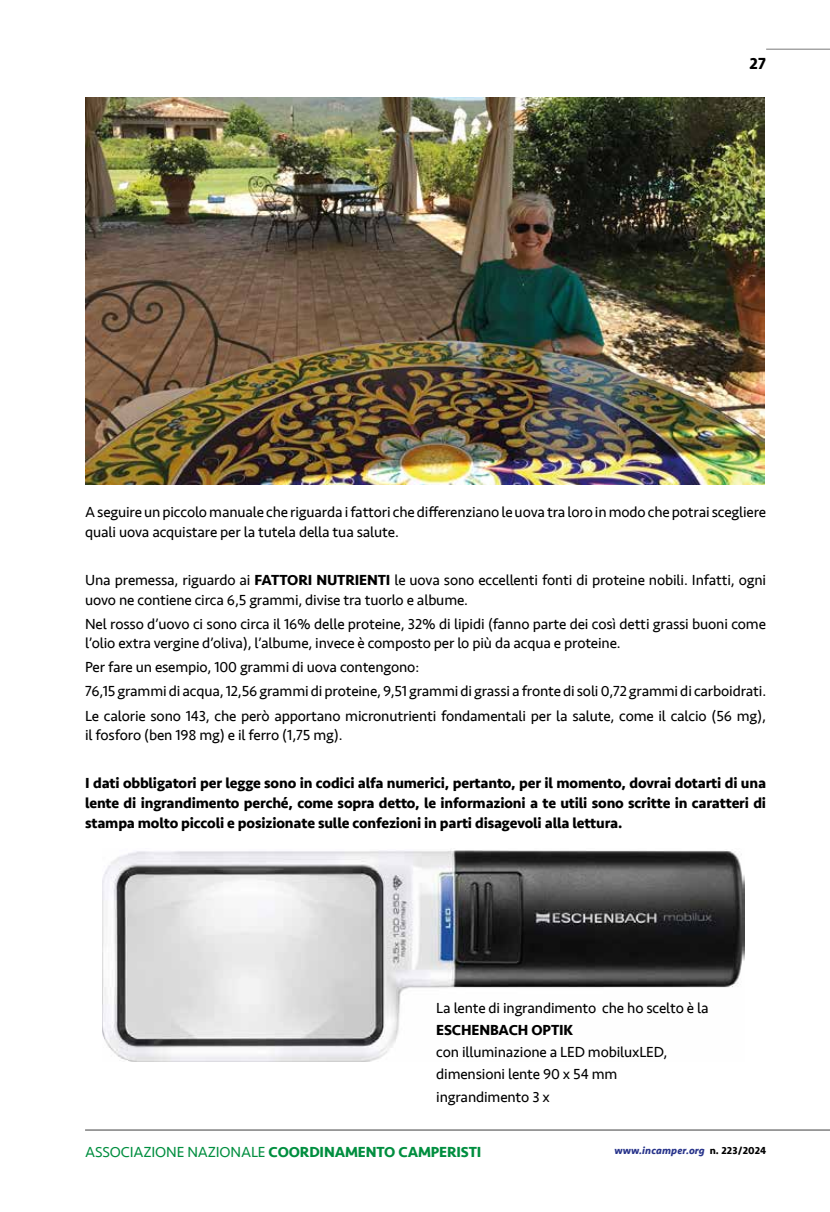
<style>
.page{position:relative;width:830px;height:1212px;background:#fff}
.page>*{position:absolute;margin:0;border:0;box-sizing:border-box;transform-origin:0 0}
.t1{font:700 16.5px "Seravek";color:#000}
.t2{font:15px/19.8px "Seravek";letter-spacing:-.01em;color:#000}
.t3{font:700 15px/19.8px "Seravek";letter-spacing:-.01em;color:#000;text-align:justify}
.t4{font:700 15px "Seravek";letter-spacing:-.01em;color:#008e3f}
.t5{font:italic 700 10.5px "Seravek";letter-spacing:.01em;color:#28348b}
.s1{font-weight:700}
.s2{font-weight:400}
.s3{font-style:normal;color:#000}
</style>
<div class="page">
<img style="left:102px;top:850px;width:642px;height:211px">
<hr style="left:765px;top:49px;width:64px;height:1px;background:#878787">
<hr style="left:85px;top:1129px;width:744px;height:1px;background:#878787">
<img style="left:85px;top:98px;width:678px;height:387px">
<p class="t1" style="left:749px;top:51px;width:18px">27</p>
<p class="t2" style="left:85px;top:502px;width:682px">A seguire un piccolo manuale che riguarda i fattori che differenziano le uova tra loro in modo che potrai scegliere quali uova acquistare per la tutela della tua salute.</p>
<p class="t2" style="left:85px;top:570px;width:682px">Una premessa, riguardo ai <span class="s1">FATTORI NUTRIENTI</span> le uova sono eccellenti fonti di proteine nobili. Infatti, ogni uovo ne contiene circa 6,5 grammi, divise tra tuorlo e albume.</p>
<p class="t2" style="left:85px;top:614px;width:682px">Nel rosso d’uovo ci sono circa il 16% delle proteine, 32% di lipidi (fanno parte dei così detti grassi buoni come l’olio extra vergine d’oliva), l’albume, invece è composto per lo più da acqua e proteine.</p>
<p class="t2" style="left:85px;top:655px;width:682px;line-height:24px">Per fare un esempio, 100 grammi di uova contengono:<br>76,15 grammi di acqua, 12,56 grammi di proteine, 9,51 grammi di grassi a fronte di soli 0,72 grammi di carboidrati.<br>Le calorie sono 143, che però apportano micronutrienti fondamentali per la salute, come il calcio (56 mg),</p>
<p class="t2" style="left:85px;top:725px;width:259px">il fosforo (ben 198 mg) e il ferro (1,75 mg).</p>
<p class="t3" style="left:85px;top:773px;width:682px">I dati obbligatori per legge sono in codici alfa numerici, pertanto, per il momento, dovrai dotarti di una lente di ingrandimento perché, come sopra detto, le informazioni a te utili sono scritte in caratteri di stampa molto piccoli e posizionate sulle confezioni in parti disagevoli alla lettura.</p>
<p class="t2" style="left:436px;top:998px;width:274px">La lente di ingrandimento che ho scelto è la</p>
<p class="t3" style="left:436px;top:1020px;width:138px">ESCHENBACH OPTIK</p>
<p class="t2" style="left:436px;top:1041px;width:233px;line-height:22.2px">con illuminazione a LED mobiluxLED, dimensioni lente 90 x 54 mm ingrandimento 3 x</p>
<p class="t4" style="left:85px;top:1140px;width:397px"><span class="s2">ASSOCIAZIONE NAZIONALE</span> COORDINAMENTO CAMPERISTI</p>
<p class="t5" style="left:614px;top:1141px;width:153px">www.incamper.org <span class="s3">n. 223/2024</span></p>
</div>
